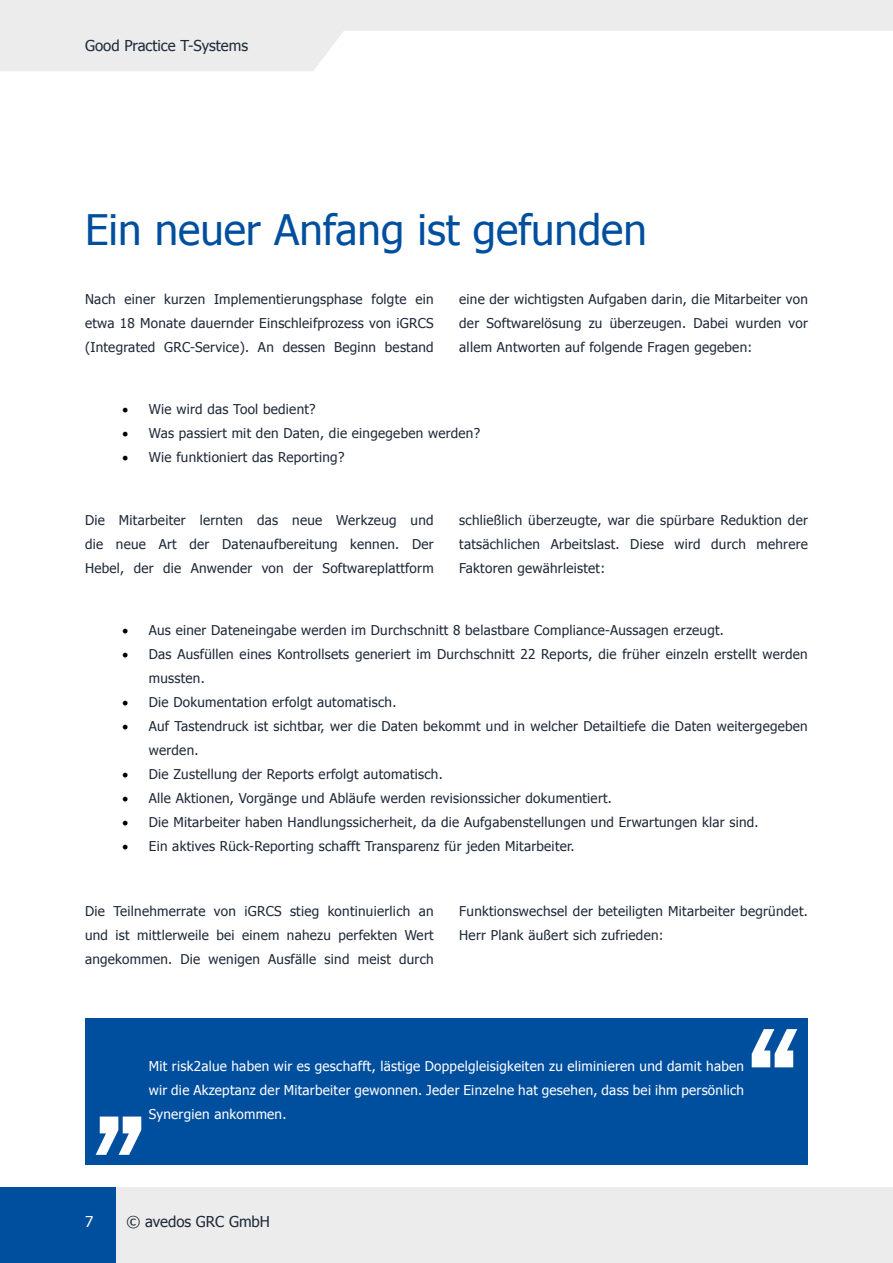
<style>
.page{position:relative;width:893px;height:1263px;background:#fff}
.page>*{position:absolute;margin:0;border:0;box-sizing:border-box;transform-origin:0 0}
.t1{font:42px "Tahoma";color:#004f9e}
.t2{font:15px "Tahoma";color:#1e2938}
.t3{font:15px "Tahoma";color:#fff}
.t4{font:13.5px/24px "Tahoma";letter-spacing:.02em;color:#1e2938;text-align:justify}
.t5{font:13.5px/24px "Tahoma";letter-spacing:.02em;color:#fff;text-align:justify}
.s1{font-family:"Minion Pro";font-size:18px;color:#000}
</style>
<div class="page">
<svg style="left:0;top:0;width:893px;height:71px;fill:#ececec"></svg>
<div style="left:115px;top:1187px;width:778px;height:76px;background:#ececec"></div>
<div style="left:0;top:1187px;width:115px;height:76px;background:#004f9e"></div>
<div style="left:85px;top:1018px;width:723px;height:147px;background:#004f9e"></div>
<svg style="left:752px;top:1029px;width:45px;height:38px"></svg>
<svg style="left:96px;top:1116px;width:45px;height:39px"></svg>
<p class="t2" style="left:85px;top:40px;width:164px">Good Practice T-Systems</p>
<h1 class="t1" style="left:85px;top:201px;width:563px">Ein neuer Anfang ist gefunden</h1>
<p class="t4" style="left:85px;top:288px;width:350px">Nach einer kurzen Implementierungsphase folgte ein etwa 18 Monate dauernder Einschleifprozess von iGRCS (Integrated GRC-Service). An dessen Beginn bestand</p>
<p class="t4" style="left:459px;top:288px;width:350px">eine der wichtigsten Aufgaben darin, die Mitarbeiter von der Softwarelösung zu überzeugen. Dabei wurden vor allem Antworten auf folgende Fragen gegeben:</p>
<p class="t4" style="left:122px;top:398px;width:195px"><span class="s1">•</span> Wie wird das Tool bedient?</p>
<p class="t4" style="left:122px;top:422px;width:360px"><span class="s1">•</span> Was passiert mit den Daten, die eingegeben werden?</p>
<p class="t4" style="left:122px;top:446px;width:224px"><span class="s1">•</span> Wie funktioniert das Reporting?</p>
<p class="t4" style="left:85px;top:509px;width:350px">Die Mitarbeiter lernten das neue Werkzeug und die neue Art der Datenaufbereitung kennen. Der Hebel, der die Anwender von der Softwareplattform</p>
<p class="t4" style="left:459px;top:509px;width:350px">schließlich überzeugte, war die spürbare Reduktion der tatsächlichen Arbeitslast. Diese wird durch mehrere Faktoren gewährleistet:</p>
<p class="t4" style="left:122px;top:619px;width:604px"><span class="s1">•</span> Aus einer Dateneingabe werden im Durchschnitt 8 belastbare Compliance-Aussagen erzeugt.</p>
<p class="t4" style="left:149px;top:643px;width:660px;text-indent:-27px"><span class="s1">•</span> Das Ausfüllen eines Kontrollsets generiert im Durchschnitt 22 Reports, die früher einzeln erstellt werden mussten.</p>
<p class="t4" style="left:122px;top:691px;width:276px"><span class="s1">•</span> Die Dokumentation erfolgt automatisch.</p>
<p class="t4" style="left:149px;top:715px;width:660px;text-indent:-27px"><span class="s1">•</span> Auf Tastendruck ist sichtbar, wer die Daten bekommt und in welcher Detailtiefe die Daten weitergegeben werden.</p>
<p class="t4" style="left:122px;top:763px;width:323px"><span class="s1">•</span> Die Zustellung der Reports erfolgt automatisch.</p>
<p class="t4" style="left:122px;top:787px;width:492px"><span class="s1">•</span> Alle Aktionen, Vorgänge und Abläufe werden revisionssicher dokumentiert.</p>
<p class="t4" style="left:122px;top:811px;width:638px"><span class="s1">•</span> Die Mitarbeiter haben Handlungssicherheit, da die Aufgabenstellungen und Erwartungen klar sind.</p>
<p class="t4" style="left:122px;top:835px;width:454px"><span class="s1">•</span> Ein aktives Rück-Reporting schafft Transparenz für jeden Mitarbeiter.</p>
<p class="t4" style="left:85px;top:900px;width:350px">Die Teilnehmerrate von iGRCS stieg kontinuierlich an und ist mittlerweile bei einem nahezu perfekten Wert angekommen. Die wenigen Ausfälle sind meist durch</p>
<p class="t4" style="left:459px;top:900px;width:350px">Funktionswechsel der beteiligten Mitarbeiter begründet.<br>Herr Plank äußert sich zufrieden:</p>
<p class="t5" style="left:149px;top:1055px;width:597px">Mit risk2alue haben wir es geschafft, lästige Doppelgleisigkeiten zu eliminieren und damit haben wir die Akzeptanz der Mitarbeiter gewonnen. Jeder Einzelne hat gesehen, dass bei ihm persönlich Synergien ankommen.</p>
<p class="t3" style="left:85px;top:1215px;width:10px">7</p>
<p class="t2" style="left:126px;top:1215px;width:145px">© avedos GRC GmbH</p>
</div>
